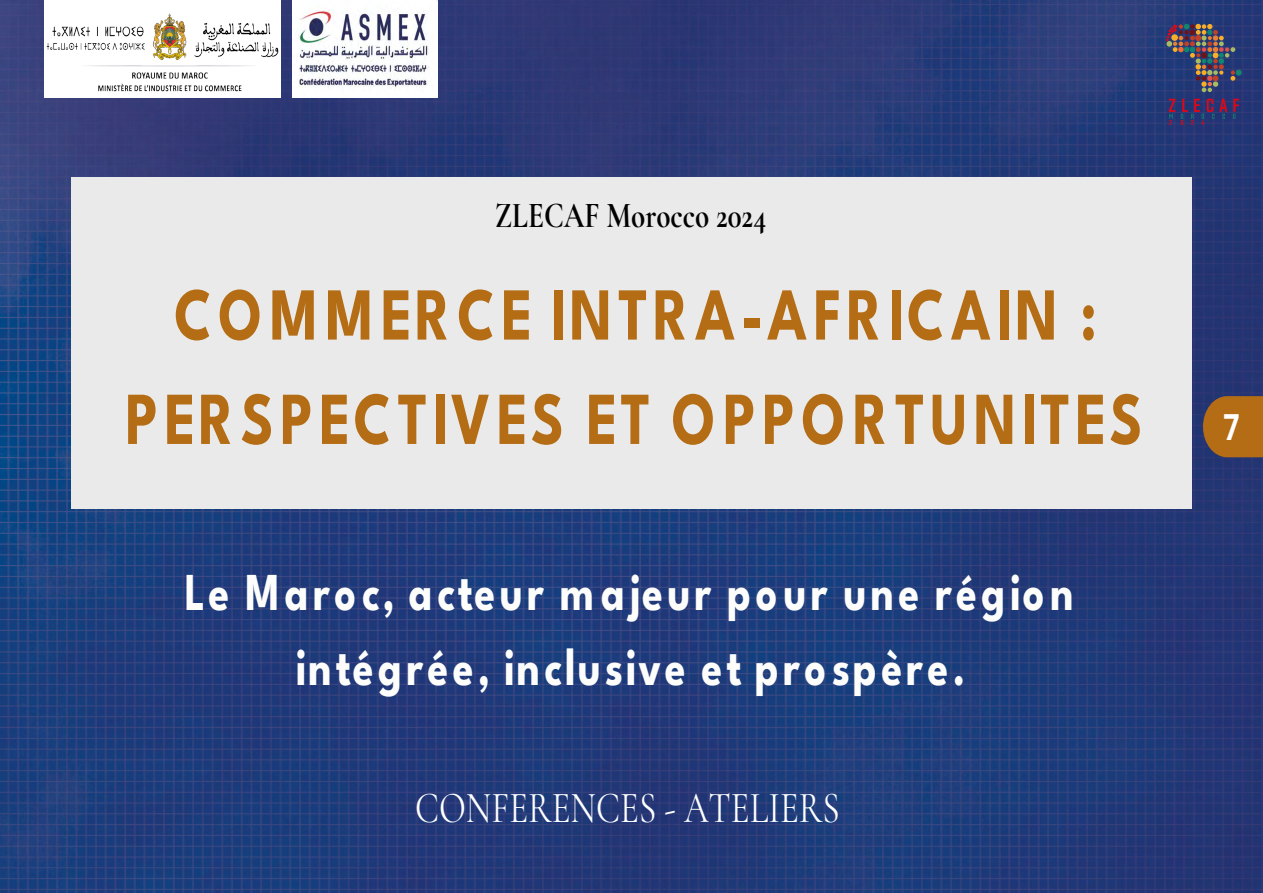
<style>
.page{position:relative;width:1263px;height:893px;background:#fff}
.page>*{position:absolute;margin:0;border:0;box-sizing:border-box;transform-origin:0 0}
.t1{font:700 74.55px/104.4px "League Spartan";letter-spacing:.11em;color:#b46c15;text-align:center;scale:.79 1}
.t2{font:700 53.25px/74.4px "League Spartan";letter-spacing:.105em;color:#fdfefc;text-align:center;scale:.79 1}
.t3{font:44.55px "Cormorant Garamond";color:#fff;scale:.79 1}
.t4{font:700 36.75px "Cormorant Garamond";color:#020203;scale:.79 1}
.t5{font:700 36px "Open Sans";color:#fff;scale:.79 1}
</style>
<div class="page">
<img style="left:0;top:0;width:1263px;height:893px">
<div style="left:71px;top:177px;width:1121px;height:332px;background:#e9eae9"></div>
<svg style="left:1203px;top:396px;width:60px;height:61px;background:#a7671d"></svg>
<img style="left:293px;top:0;width:145px;height:98px">
<div style="left:44px;top:0;width:237px;height:98px;background:#fff"></div>
<img style="left:42px;top:8px;width:240px;height:90px">
<svg style="left:1166px;top:24px;width:76px;height:68px;background:#4b4a66"></svg>
<svg style="left:1233px;top:99px;width:6px;height:20px"></svg>
<svg style="left:1169px;top:99px;width:6px;height:26px"></svg>
<svg style="left:1181px;top:99px;width:46px;height:26px"></svg>
<p class="t4" style="left:495px;top:192px;width:346px">ZLECAF Morocco 2024</p>
<h1 class="t1" style="left:126px;top:256px;width:1289px">COMMERCE INTRA-AFRICAIN :<br>PERSPECTIVES ET OPPORTUNITES</h1>
<p class="t2" style="left:185px;top:551px;width:1126px">Le Maro ,c acteur majeur pour une région intégrée, inclusive et prospère.</p>
<p class="t3" style="left:415px;top:781px;width:539px">CONFERENCES - ATELIERS</p>
<p class="t5" style="left:1223px;top:402px;width:22px">7</p>
</div>
